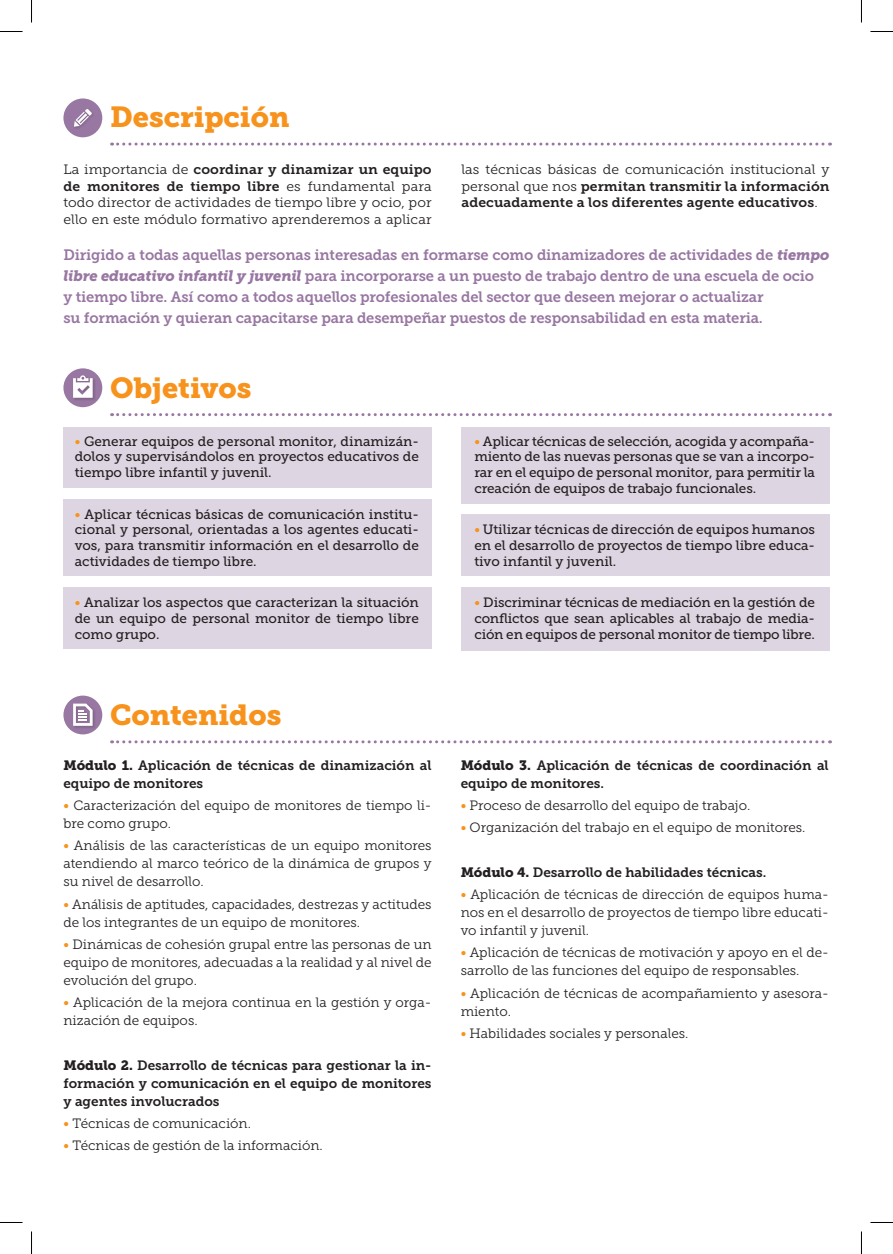
<style>
.page{position:relative;width:893px;height:1254px;background:#fff}
.page>*{position:absolute;margin:0;border:0;box-sizing:border-box;transform-origin:0 0}
.t1{font:28.8px "Museo Slab 900";color:#f7931d}
.t2{font:15px/21px "Museo Slab 700";letter-spacing:-.01em;color:#9877a2}
.t3{font:13.5px/18px "Museo Slab 300";color:#231f20}
.t4{font:13.5px/15.8px "Museo Slab 500";letter-spacing:-.005em;color:#231f20;text-align:justify}
.t5{font:13.5px/18px "Museo Slab 700";color:#231f20}
.s1{font-family:"Museo Slab 700"}
.s2{font-family:"Museo Slab 300"}
.s3{font-family:"Museo Slab 900";font-style:italic}
.s4{color:#f7931d}
.s5{font-family:"Museo Slab 900"}
.s6{font-family:"Museo Slab 500";color:#f7931d}
</style>
<div class="page">
<div style="left:63px;top:427px;width:368px;height:60px;background:#ded5e2"></div>
<div style="left:461px;top:427px;width:368px;height:76px;background:#ded5e2"></div>
<div style="left:461px;top:587px;width:368px;height:63px;background:#ded5e2"></div>
<div style="left:461px;top:514px;width:368px;height:62px;background:#ded5e2"></div>
<div style="left:63px;top:499px;width:368px;height:77px;background:#ded5e2"></div>
<div style="left:63px;top:587px;width:368px;height:61px;background:#ded5e2"></div>
<svg style="left:111px;top:413px;width:719px;height:3px"></svg>
<div style="left:63px;top:368px;width:39px;height:39px;background:#9877a2;border-radius:50%"></div>
<div style="left:73px;top:375px;width:23px;height:26px;background:#8a6c92"></div>
<svg style="left:73px;top:375px;width:20px;height:23px"></svg>
<svg style="left:111px;top:740px;width:719px;height:3px"></svg>
<div style="left:63px;top:695px;width:39px;height:39px;background:#9877a2;border-radius:50%"></div>
<div style="left:73px;top:703px;width:23px;height:26px;background:#231f20;opacity:.19"></div>
<svg style="left:73px;top:703px;width:20px;height:23px"></svg>
<svg style="left:111px;top:143px;width:719px;height:3px"></svg>
<div style="left:63px;top:98px;width:39px;height:39px;background:#9877a2;border-radius:50%"></div>
<div style="left:73px;top:109px;width:22px;height:21px;background:#231f20;opacity:.19"></div>
<svg style="left:74px;top:109px;width:18px;height:18px"></svg>
<svg style="left:0;top:31px;width:22px;height:1px"></svg>
<svg style="left:870px;top:31px;width:22px;height:1px"></svg>
<svg style="left:0;top:1222px;width:22px;height:1px"></svg>
<svg style="left:870px;top:1222px;width:22px;height:1px"></svg>
<svg style="left:31px;top:0;width:1px;height:23px"></svg>
<svg style="left:31px;top:1231px;width:1px;height:23px"></svg>
<p class="t1" style="left:110px;top:100px;width:181px">Descripción</p>
<p class="t3" style="left:63px;top:161px;width:369px;line-height:16.5px;text-align:justify">La importancia de <span class="s1">coordinar y dinamizar un equipo de monitores de tiempo libre</span> es fundamental para todo director de actividades de tiempo libre y ocio, por ello en este módulo formativo aprenderemos a aplicar</p>
<p class="t5" style="left:461px;top:161px;width:369px;line-height:16.5px;text-align:justify"><span class="s2">las técnicas básicas de comunicación institucional y personal que nos</span> permitan transmitir la información adecuadamente a los diferentes agente educativos<span class="s2">.</span></p>
<p class="t2" style="left:63px;top:244px;width:767px">Dirigido a todas aquellas personas interesadas en formarse como dinamizadores de actividades de <span class="s3">tiempo libre educativo infantil y juvenil</span> para incorporarse a un puesto de trabajo dentro de una escuela de ocio</p>
<p class="t2" style="left:63px;top:286px;width:701px">y tiempo libre. Así como a todos aquellos profesionales del sector que deseen mejorar o actualizar</p>
<p class="t2" style="left:63px;top:307px;width:700px">su formación y quieran capacitarse para desempeñar puestos de responsabilidad en esta materia.</p>
<p class="t1" style="left:110px;top:371px;width:143px">Objetivos</p>
<p class="t4" style="left:75px;top:433px;width:345px"><span class="s4">•</span> Generar equipos de personal monitor, dinamizán&shy;dolos y supervisándolos en proyectos educativos de tiempo libre infantil y juvenil.</p>
<p class="t4" style="left:75px;top:506px;width:345px"><span class="s4">•</span> Aplicar técnicas básicas de comunicación institu&shy;cional y personal, orientadas a los agentes educati&shy;vos, para transmitir información en el desarrollo de actividades de tiempo libre.</p>
<p class="t4" style="left:75px;top:594px;width:345px"><span class="s4">•</span> Analizar los aspectos que caracterizan la situación de un equipo de personal monitor de tiempo libre como grupo.</p>
<p class="t1" style="left:110px;top:698px;width:173px">Contenidos</p>
<p class="t5" style="left:63px;top:756px;width:369px"><span class="s5">Módulo 1.</span> Aplicación de técnicas de dinamización al equipo de monitores</p>
<p class="t3" style="left:63px;top:796px;width:369px"><span class="s6">•</span> Caracterización del equipo de monitores de tiempo li&shy;bre como grupo.</p>
<p class="t3" style="left:63px;top:837px;width:369px;text-align:justify"><span class="s6">•</span> Análisis de las características de un equipo monitores atendiendo al marco teórico de la dinámica de grupos y su nivel de desarrollo.</p>
<p class="t3" style="left:63px;top:895px;width:369px"><span class="s6">•</span> Análisis de aptitudes, capacidades, destrezas y actitudes de los integrantes de un equipo de monitores.</p>
<p class="t3" style="left:63px;top:935px;width:369px;text-align:justify"><span class="s6">•</span> Dinámicas de cohesión grupal entre las personas de un equipo de monitores, adecuadas a la realidad y al nivel de evolución del grupo.</p>
<p class="t3" style="left:63px;top:993px;width:369px"><span class="s6">•</span> Aplicación de la mejora continua en la gestión y orga&shy;nización de equipos.</p>
<p class="t5" style="left:63px;top:1056px;width:369px;text-align:justify"><span class="s5">Módulo 2.</span> Desarrollo de técnicas para gestionar la in&shy;formación y comunicación en el equipo de monitores y agentes involucrados</p>
<p class="t3" style="left:63px;top:1114px;width:189px"><span class="s6">•</span> Técnicas de comunicación.</p>
<p class="t3" style="left:63px;top:1136px;width:261px"><span class="s6">•</span> Técnicas de gestión de la información.</p>
<p class="t4" style="left:474px;top:433px;width:342px"><span class="s4">•</span> Aplicar técnicas de selección, acogida y acompaña&shy;miento de las nuevas personas que se van a incorpo&shy;rar en el equipo de personal monitor, para permitir la creación de equipos de trabajo funcionales.</p>
<p class="t4" style="left:474px;top:522px;width:342px"><span class="s4">•</span> Utilizar técnicas de dirección de equipos humanos en el desarrollo de proyectos de tiempo libre educa&shy;tivo infantil y juvenil.</p>
<p class="t4" style="left:474px;top:594px;width:342px"><span class="s4">•</span> Discriminar técnicas de mediación en la gestión de conflictos que sean aplicables al trabajo de media&shy;ción en equipos de personal monitor de tiempo libre.</p>
<p class="t5" style="left:460px;top:756px;width:369px"><span class="s5">Módulo 3.</span> Aplicación de técnicas de coordinación al equipo de monitores.</p>
<p class="t3" style="left:460px;top:796px;width:291px"><span class="s6">•</span> Proceso de desarrollo del equipo de trabajo.</p>
<p class="t3" style="left:460px;top:819px;width:346px"><span class="s6">•</span> Organización del trabajo en el equipo de monitores.</p>
<p class="t5" style="left:460px;top:863px;width:307px"><span class="s5">Módulo 4.</span> Desarrollo de habilidades técnicas.</p>
<p class="t3" style="left:460px;top:885px;width:369px;text-align:justify"><span class="s6">•</span> Aplicación de técnicas de dirección de equipos huma&shy;nos en el desarrollo de proyectos de tiempo libre educati&shy;vo infantil y juvenil.</p>
<p class="t3" style="left:460px;top:944px;width:369px"><span class="s6">•</span> Aplicación de técnicas de motivación y apoyo en el de&shy;sarrollo de las funciones del equipo de responsables.</p>
<p class="t3" style="left:460px;top:984px;width:369px"><span class="s6">•</span> Aplicación de técnicas de acompañamiento y asesora&shy;miento.</p>
<p class="t3" style="left:460px;top:1024px;width:229px"><span class="s6">•</span> Habilidades sociales y personales.</p>
</div>
